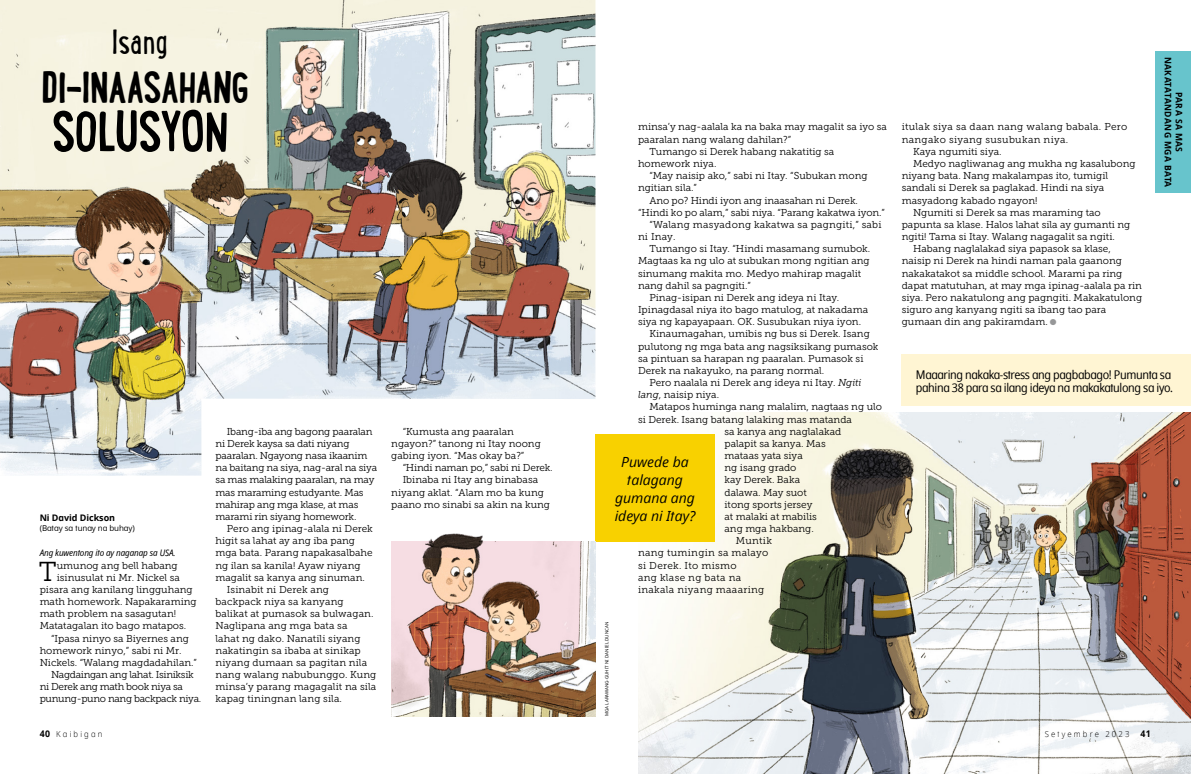
<style>
.page{position:relative;width:1191px;height:774px;background:#fff}
.page>*{position:absolute;margin:0;border:0;box-sizing:border-box;transform-origin:0 0}
.h1_next_lunchbox{font:700 61.7px "Lunch Box";letter-spacing:-.025em;color:#000}
.h1_next_lunchbox-2{font:700 47.7px "Lunch Box";letter-spacing:-.02em;color:#000}
.h1_next_lunchbox-3{font:37.2px "Lunch Box";letter-spacing:-.015em;color:#000}
.p1_first{font:27.3px "Museo Slablds Lat 300";color:#000}
.t1{font:italic 14px/18px "Dots Solidlds Lat";color:#000;text-align:center}
.p1_aside_info_first{font:12px/13.3px "Dots Solid Condlds Lat";letter-spacing:-.03em;color:#000}
.p1{font:10px/12.2px "Museo Slablds Lat 300";color:#000}
.p1-2{font:10px/12.2px "Museo Slablds Lat 300";letter-spacing:-.02em;color:#000}
.p1_first-2{font:10px "Museo Slablds Lat 300";color:#000}
.p1-3{font:10px/12.2px "Museo Slablds Lat 300";letter-spacing:.03em;color:#000}
.p1-4{font:10px/12.2px "Museo Slablds Lat 300";letter-spacing:-.03em;color:#000}
.p1-5{font:10px/12.2px "Museo Slablds Lat 300";letter-spacing:.02em;color:#000}
.p1_bio{font:italic 9px "Dots Solid Condlds Lat";letter-spacing:-.01em;color:#000}
.p1_series-title__For{font:700 9px "Dots Solidlds Lat";letter-spacing:.05em;color:#000;scale:.95 1}
.p1_author-name{font:700 9px "Dots Solidlds Lat";letter-spacing:-.005em;color:#000}
.t2{font:300 8.2px "Dots Solidlds Lat";letter-spacing:.28em;color:#000;scale:.95 1}
.p1_author-role{font:8px "Dots Solidlds Lat";letter-spacing:-.005em;color:#000}
.t3{font:4.5px "Dots Solidlds Lat";color:#000}
.s1{font-family:"Museo Slablds Lat 300 Italic"}
.s2{font-family:"Ding P Ilds Dpi";font-size:8.5px;color:#969798}
.s3{font-weight:700;font-size:9.2px}
</style>
<div class="page">
<img style="left:638px;top:412px;width:553px;height:362px">
<img style="left:0;top:0;width:595px;height:476px">
<div style="left:1155px;top:51px;width:36px;height:142px;background:#67c4cc"></div>
<div style="left:901px;top:354px;width:290px;height:51px;background:#fff5d3"></div>
<div style="left:595px;top:434px;width:119px;height:107px;background:#f8d100"></div>
<img style="left:391px;top:541px;width:204px;height:175px">
<img style="left:418px;top:533px;width:72px;height:25px">
<p class="h1_next_lunchbox-3" style="left:112px;top:16px;width:57px">Isang</p>
<p class="h1_next_lunchbox-2" style="left:42px;top:55px;width:209px">DI-INAASAHANG</p>
<p class="h1_next_lunchbox" style="left:51px;top:90px;width:179px">SOLUSYON</p>
<p class="p1_author-name" style="left:40px;top:511px;width:77px">Ni David Dickson</p>
<p class="p1_author-role" style="left:40px;top:522px;width:97px">(Batay sa tunay na buhay)</p>
<p class="p1_bio" style="left:40px;top:546px;width:137px">Ang kuwentong ito ay naganap sa USA.</p>
<p class="p1_first" style="left:39px;top:551px;width:19px">T</p>
<p class="p1_first-2" style="left:57px;top:558px;width:123px">umunog ang bell habang</p>
<p class="p1_first-2" style="left:57px;top:570px;width:125px">isinusulat ni Mr. Nickel sa</p>
<p class="p1_first-2" style="left:40px;top:582px;width:154px">pisara ang kanilang lingguhang</p>
<p class="p1_first-2" style="left:40px;top:594px;width:158px">math homework. Napakaraming</p>
<p class="p1_first-2" style="left:40px;top:606px;width:138px">math problem na sasagutan!</p>
<p class="p1_first-2" style="left:40px;top:618px;width:148px">Matatagalan ito bago matapos.</p>
<p class="p1" style="left:40px;top:632px;width:159px;text-indent:11px">“Ipasa ninyo sa Biyernes ang homework ninyo,” sabi ni Mr.<br>Nickels. “Walang magdadahilan.”</p>
<p class="p1-4" style="left:40px;top:668px;width:163px;text-indent:11px">Nagdaingan ang lahat. Isiniksik ni Derek ang math book niya sa punung-puno nang backpack niya.</p>
<p class="p1-2" style="left:215px;top:425px;width:163px;text-indent:11px">Ibang-iba ang bagong paaralan ni Derek kaysa sa dati niyang paaralan. Ngayong nasa ikaanim na baitang na siya, nag-aral na siya sa mas malaking paaralan, na may mas maraming estudyante. Mas mahirap ang mga klase, at mas marami rin siyang homework.</p>
<p class="p1" style="left:215px;top:522px;width:159px;text-indent:11px">Pero ang ipinag-alala ni Derek higit sa lahat ay ang iba pang mga bata. Parang napakasalbahe ng ilan sa kanila! Ayaw niyang magalit sa kanya ang sinuman.</p>
<p class="p1" style="left:215px;top:583px;width:162px;text-indent:11px">Isinabit ni Derek ang backpack niya sa kanyang balikat at pumasok sa bulwagan.<br>Naglipana ang mga bata sa<br>lahat ng dako. Nanatili siyang nakatingin sa ibaba at sinikap niyang dumaan sa pagitan nila nang walang nabubunggo. Kung minsa’y parang magagalit na sila kapag tiningnan lang sila.</p>
<p class="p1" style="left:391px;top:425px;width:151px;text-indent:11px">“Kumusta ang paaralan ngayon?” tanong ni Itay noong gabing iyon. “Mas okay ba?”</p>
<p class="p1-2" style="left:403px;top:461px;width:151px">“Hindi naman po,” sabi ni Derek.</p>
<p class="p1" style="left:391px;top:473px;width:160px;text-indent:11px">Ibinaba ni Itay ang binabasa niyang aklat. “Alam mo ba kung paano mo sinabi sa akin na kung</p>
<p class="p1" style="left:638px;top:121px;width:250px">minsa’y nag-aalala ka na baka may magalit sa iyo sa paaralan nang walang dahilan?”</p>
<p class="p1" style="left:638px;top:145px;width:198px;text-indent:11px">Tumango si Derek habang nakatitig sa homework niya.</p>
<p class="p1" style="left:638px;top:169px;width:231px;text-indent:11px">“May naisip ako,” sabi ni Itay. “Subukan mong ngitian sila.”</p>
<p class="p1" style="left:638px;top:194px;width:248px;text-indent:11px">Ano po? Hindi iyon ang inaasahan ni Derek. “Hindi ko po alam,” sabi niya. “Parang kakatwa iyon.”</p>
<p class="p1-5" style="left:638px;top:218px;width:245px;text-indent:11px">“Walang masyadong kakatwa sa pagngiti,” sabi ni Inay.</p>
<p class="p1" style="left:638px;top:242px;width:234px;text-indent:11px">Tumango si Itay. “Hindi masamang sumubok.<br>Magtaas ka ng ulo at subukan mong ngitian ang sinumang makita mo. Medyo mahirap magalit nang dahil sa pagngiti.”</p>
<p class="p1" style="left:638px;top:291px;width:232px;text-indent:11px">Pinag-isipan ni Derek ang ideya ni Itay.<br>Ipinagdasal niya ito bago matulog, at nakadama siya ng kapayapaan. OK. Susubukan niya iyon.</p>
<p class="p1" style="left:638px;top:327px;width:242px;text-indent:11px">Kinaumagahan, umibis ng bus si Derek. Isang pulutong ng mga bata ang nagsiksikang pumasok sa pintuan sa harapan ng paaralan. Pumasok si Derek na nakayuko, na parang normal.</p>
<p class="p1" style="left:638px;top:376px;width:225px;text-indent:11px">Pero naalala ni Derek ang ideya ni Itay. <span class="s1">Ngiti lang</span>, naisip niya.</p>
<p class="p1" style="left:649px;top:400px;width:234px">Matapos huminga nang malalim, nagtaas ng ulo</p>
<p class="p1" style="left:638px;top:413px;width:215px">si Derek. Isang batang lalaking mas matanda</p>
<p class="p1" style="left:724px;top:425px;width:118px">sa kanya ang naglalakad</p>
<p class="p1" style="left:724px;top:437px;width:103px">palapit sa kanya. Mas</p>
<p class="p1" style="left:724px;top:449px;width:80px">mataas yata siya</p>
<p class="p1" style="left:724px;top:461px;width:73px">ng isang grado</p>
<p class="p1" style="left:724px;top:473px;width:77px">kay Derek. Baka</p>
<p class="p1" style="left:724px;top:486px;width:84px">dalawa. May suot</p>
<p class="p1" style="left:724px;top:498px;width:89px">itong sports jersey</p>
<p class="p1" style="left:724px;top:510px;width:94px">at malaki at mabilis</p>
<p class="p1" style="left:724px;top:522px;width:91px">ang mga hakbang.</p>
<p class="p1-3" style="left:638px;top:534px;width:135px;text-indent:98px">Muntik nang tumingin sa malayo si Derek. Ito mismo<br>ang klase ng bata na inakala niyang maaaring</p>
<p class="t1" style="left:615px;top:453px;width:82px">Puwede ba talagang gumana ang ideya ni Itay?</p>
<p class="t3" style="left:603px;top:716px;width:96px;rotate:-90deg">MGA LARAWANG-GUHIT NI DANIEL DUNCAN</p>
<p class="p1-3" style="left:901px;top:121px;width:227px">itulak siya sa daan nang walang babala. Pero nangako siyang susubukan niya.</p>
<p class="p1" style="left:913px;top:145px;width:90px">Kaya ngumiti siya.</p>
<p class="p1" style="left:901px;top:157px;width:235px;text-indent:11px">Medyo nagliwanag ang mukha ng kasalubong niyang bata. Nang makalampas ito, tumigil sandali si Derek sa paglakad. Hindi na siya masyadong kabado ngayon!</p>
<p class="p1" style="left:901px;top:206px;width:230px;text-indent:11px">Ngumiti si Derek sa mas maraming tao papunta sa klase. Halos lahat sila ay gumanti ng ngiti! Tama si Itay. Walang nagagalit sa ngiti.</p>
<p class="p1" style="left:901px;top:242px;width:242px;text-indent:11px">Habang naglalakad siya papasok sa klase, naisip ni Derek na hindi naman pala gaanong nakakatakot sa middle school. Marami pa ring dapat matutuhan, at may mga ipinag-aalala pa rin siya. Pero nakatulong ang pagngiti. Makakatulong siguro ang kanyang ngiti sa ibang tao para gumaan din ang pakiramdam. <span class="s2">●</span></p>
<p class="p1_series-title__For" style="left:1175px;top:57px;width:139px;rotate:90deg">NAKATATANDANG MGA BATA</p>
<p class="p1_series-title__For" style="left:1186px;top:92px;width:65px;rotate:90deg">PARA SA MAS</p>
<p class="p1_aside_info_first" style="left:916px;top:368px;width:259px">Maaaring nakaka-stress ang pagbabago! Pumunta sa pahina 38 para sa ilang ideya na makakatulong sa iyo.</p>
<p class="t2" style="left:40px;top:728px;width:67px"><span class="s3">40</span> Kaibigan</p>
<p class="t2" style="left:1044px;top:728px;width:113px">Setyembre 2023 <span class="s3">41</span></p>
</div>
